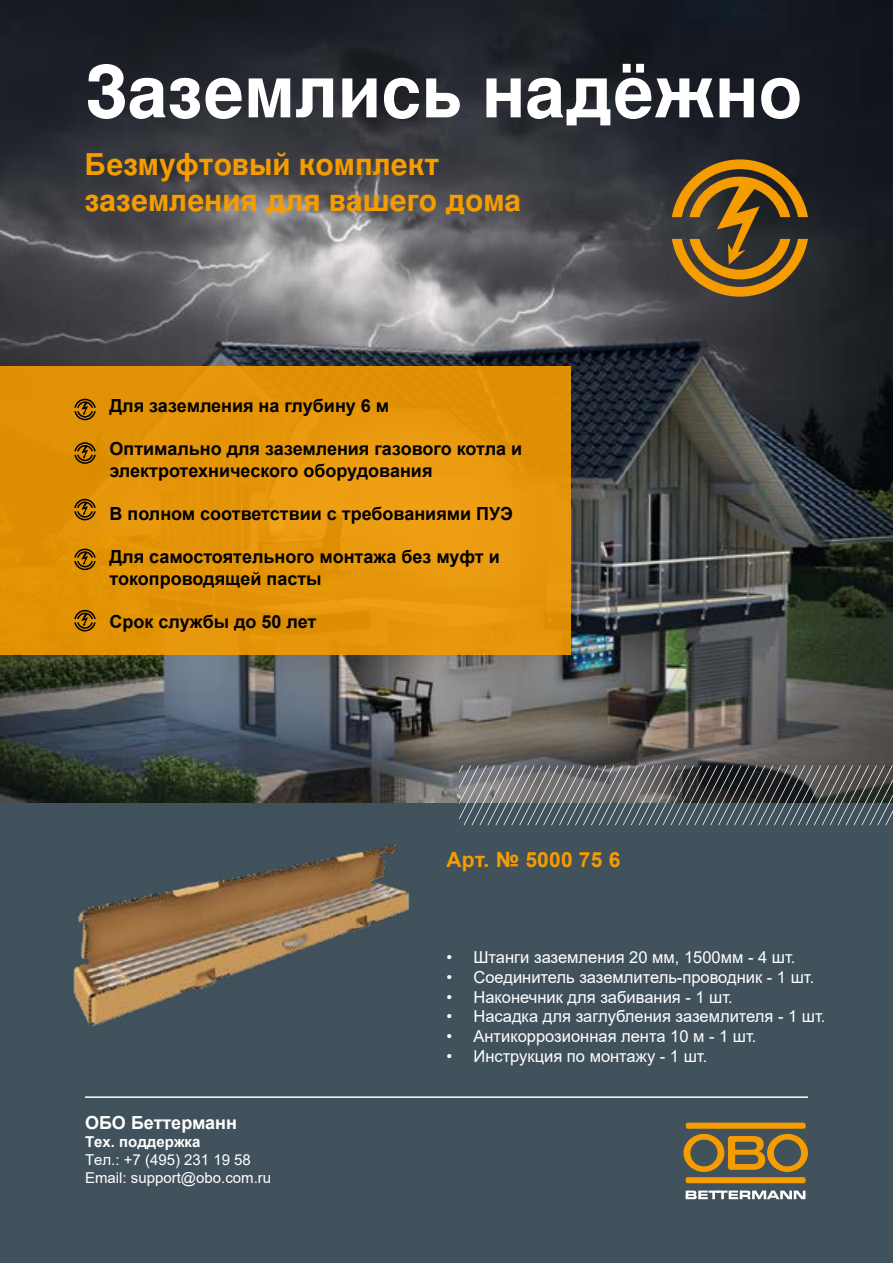
<style>
.page{position:relative;width:893px;height:1263px;background:#fff}
.page>*{position:absolute;margin:0;border:0;box-sizing:border-box;transform-origin:0 0}
.t1{font:700 72px "Nimbus San LOT";color:#fff}
.t2{font:700 30px/36px "Nimbus San LOT";color:#f59c00}
.t3{font:700 21px "Arial";letter-spacing:.01em;color:#f59c00}
.t4{font:700 18px/21.6px "Arial";color:#000}
.t5{font:700 18px "Arial";color:#fff}
.t6{font:16.5px "Arial";color:#fff}
.t7{font:15px/18px "Arial";color:#fff}
.t8{font:700 15px "Arial";color:#fff}
</style>
<div class="page">
<img style="left:0;top:0;width:893px;height:804px">
<div style="left:0;top:804px;width:893px;height:459px;background:#41525d"></div>
<div style="left:686px;top:1177px;width:120px;height:6px;background:#f59c00;border-radius:2px"></div>
<svg style="left:683px;top:1134px;width:125px;height:38px"></svg>
<div style="left:686px;top:1123px;width:120px;height:6px;background:#f59c00;border-radius:2px"></div>
<svg style="left:686px;top:1190px;width:119px;height:9px"></svg>
<img style="left:46px;top:739px;width:384px;height:287px">
<hr style="left:85px;top:1096px;width:723px;height:2px;background:#fff">
<svg style="left:459px;top:765px;width:434px;height:60px"></svg>
<div style="left:0;top:367px;width:571px;height:288px;background:#e49508"></div>
<svg style="left:672px;top:159px;width:136px;height:138px;background:#775720"></svg>
<svg style="left:74px;top:399px;width:22px;height:21px"></svg>
<svg style="left:74px;top:442px;width:22px;height:22px"></svg>
<svg style="left:74px;top:499px;width:22px;height:21px"></svg>
<svg style="left:74px;top:549px;width:22px;height:21px"></svg>
<svg style="left:74px;top:610px;width:22px;height:21px"></svg>
<h1 class="t1" style="left:85px;top:49px;width:719px">Заземлись надёжно</h1>
<h2 class="t2" style="left:85px;top:148px;width:438px">Безмуфтовый комплект заземления для вашего дома</h2>
<p class="t4" style="left:109px;top:395px;width:281px">Для заземления на глубину 6 м</p>
<p class="t4" style="left:109px;top:438px;width:414px">Оптимально для заземления газового котла и электротехнического оборудования</p>
<p class="t4" style="left:109px;top:503px;width:405px">В полном соответствии с требованиями ПУЭ</p>
<p class="t4" style="left:109px;top:546px;width:392px">Для самостоятельного монтажа без муфт и токопроводящей пасты</p>
<p class="t4" style="left:109px;top:611px;width:208px">Срок службы до 50 лет</p>
<p class="t3" style="left:446px;top:845px;width:175px">Арт. № 5000 75 6</p>
<p class="t5" style="left:85px;top:1110px;width:153px">ОБО Беттерманн</p>
<p class="t8" style="left:85px;top:1131px;width:117px">Тех. поддержка</p>
<p class="t7" style="left:85px;top:1151px;width:188px">Тел.: +7 (495) 231 19 58<br>Email: support@obo.com.ru</p>
<p class="t6" style="left:446px;top:946px;width:350px">• Штанги заземления 20 мм, 1500мм - 4 шт.</p>
<p class="t6" style="left:446px;top:965px;width:369px">• Соединитель заземлитель-проводник - 1 шт.</p>
<p class="t6" style="left:446px;top:985px;width:288px">• Наконечник для забивания - 1 шт.</p>
<p class="t6" style="left:446px;top:1005px;width:380px">• Насадка для заглубления заземлителя - 1 шт.</p>
<p class="t6" style="left:446px;top:1025px;width:311px">• Антикоррозионная лента 10 м - 1 шт.</p>
<p class="t6" style="left:446px;top:1045px;width:262px">• Инструкция по монтажу - 1 шт.</p>
</div>
